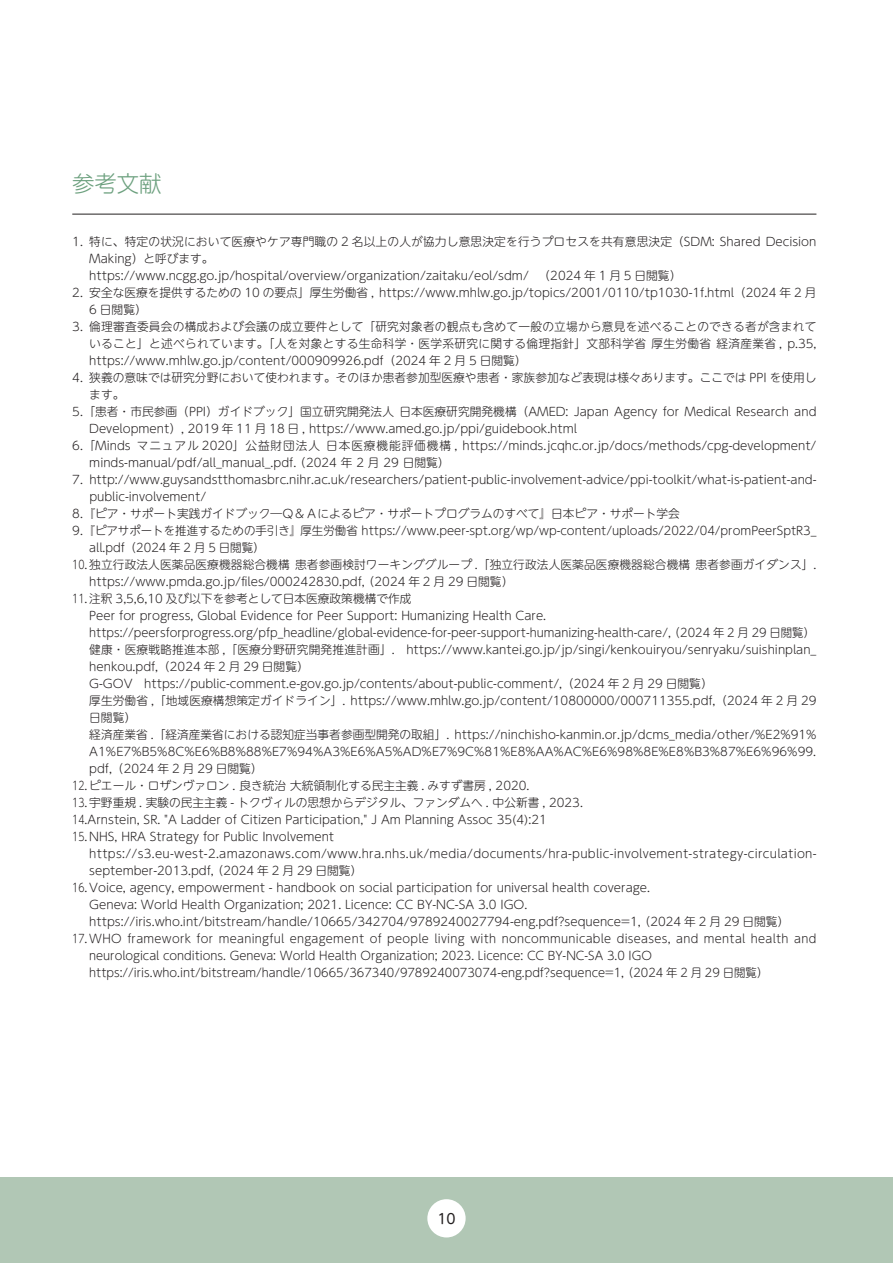
<style>
.page{position:relative;width:893px;height:1263px;background:#fff}
.page>*{position:absolute;margin:0;border:0;box-sizing:border-box;transform-origin:0 0}
.t1{font:300 22.35px "UD Shin M Go Pro";color:#6ca07e}
.t2{font:13.8px "UD Shin M Go Pro";color:#231f20}
.t3{font:300 11.7px/17px "UD Shin M Go Pro";color:#231f20}
.t4{font:300 11.7px "UD Shin M Go Pro";color:#231f20;scale:.8 1}
.t5{font:300 11.7px "UD Shin M Go Pro";letter-spacing:.025em;color:#231f20}
.t6{font:300 11.7px "UD Shin M Go Pro";letter-spacing:.025em;color:#231f20;scale:.8 1}
</style>
<div class="page">
<div style="left:0;top:1177px;width:893px;height:86px;background:#b1c7b5"></div>
<hr style="left:892px;top:1177px;width:1px;height:86px;background:#f4dbaa">
<div style="left:427px;top:1199px;width:39px;height:38px;background:#fff;border-radius:50%"></div>
<hr style="left:72px;top:214px;width:744px;height:1px;background:#231f20">
<h1 class="t1" style="left:72px;top:166px;width:91px">参考文献</h1>
<p class="t3" style="left:89px;top:232px;width:729px;text-indent:-17px">1. 特に、特定の状況において医療やケア専門職の 2 名以上の人が協力し意思決定を行うプロセスを共有意思決定（SDM: Shared Decision<br>Making）と呼びます。<br>https://www.ncgg.go.jp/hospital/overview/organization/zaitaku/eol/sdm/ 　（2024 年 1 月 5 日閲覧）</p>
<p class="t3" style="left:89px;top:283px;width:729px;text-indent:-17px">2. 安全な医療を提供するための 10 の要点」厚生労働省 , https://www.mhlw.go.jp/topics/2001/0110/tp1030-1f.html（2024 年 2 月<br>6 日閲覧）</p>
<p class="t3" style="left:89px;top:317px;width:729px;text-align:justify;text-indent:-17px">3. 倫理審査委員会の構成および会議の成立要件として「研究対象者の観点も含めて一般の立場から意見を述べることのできる者が含まれていること」と述べられています。「人を対象とする生命科学・医学系研究に関する倫理指針」文部科学省厚生労働省経済産業省 , p.35, https://www.mhlw.go.jp/content/000909926.pdf（2024 年 2 月 5 日閲覧）</p>
<p class="t3" style="left:72px;top:368px;width:746px">4. 狭義の意味では研究分野において使われます。そのほか患者参加型医療や患者・家族参加など表現は様々あります。ここでは PPI を使用し</p>
<p class="t3" style="left:89px;top:385px;width:37px">ます。</p>
<p class="t3" style="left:72px;top:402px;width:746px">5.「患者・市民参画（PPI）ガイドブック」国立研究開発法人日本医療研究開発機構（AMED: Japan Agency for Medical Research and</p>
<p class="t3" style="left:89px;top:419px;width:489px">Development）, 2019 年 11 月 18 日 , https://www.amed.go.jp/ppi/guidebook.html</p>
<p class="t3" style="left:72px;top:436px;width:746px">6.「Minds マニュアル 2020」公益財団法人日本医療機能評価機構 , https://minds.jcqhc.or.jp/docs/methods/cpg-development/</p>
<p class="t3" style="left:89px;top:453px;width:362px">minds-manual/pdf/all_manual_.pdf.（2024 年 2 月 29 日閲覧）</p>
<p class="t3" style="left:72px;top:470px;width:746px">7. http://www.guysandstthomasbrc.nihr.ac.uk/researchers/patient-public-involvement-advice/ppi-toolkit/what-is-patient-and-</p>
<p class="t3" style="left:89px;top:487px;width:118px">public-involvement/</p>
<p class="t3" style="left:72px;top:504px;width:609px">8.『ピア・サポート実践ガイドブック―Ｑ＆Ａによるピア・サポートプログラムのすべて』日本ピア・サポート学会</p>
<p class="t3" style="left:72px;top:521px;width:746px">9.『ピアサポートを推進するための手引き』厚生労働省 https://www.peer-spt.org/wp/wp-content/uploads/2022/04/promPeerSptR3_</p>
<p class="t3" style="left:89px;top:538px;width:177px">all.pdf（2024 年 2 月 5 日閲覧）</p>
<p class="t4" style="left:72px;top:555px;width:932px">10.独立行政法人医薬品医療機器総合機構患者参画検討ワーキンググループ .「独立行政法人医薬品医療機器総合機構患者参画ガイダンス」.</p>
<p class="t3" style="left:89px;top:572px;width:426px">https://www.pmda.go.jp/files/000242830.pdf,（2024 年 2 月 29 日閲覧）</p>
<p class="t4" style="left:72px;top:589px;width:425px">11.注釈 3,5,6,10 及び以下を参考として日本医療政策機構で作成</p>
<p class="t3" style="left:89px;top:606px;width:458px">Peer for progress, Global Evidence for Peer Support: Humanizing Health Care.</p>
<p class="t3" style="left:89px;top:623px;width:727px">https://peersforprogress.org/pfp_headline/global-evidence-for-peer-support-humanizing-health-care/,（2024 年 2 月 29 日閲覧）</p>
<p class="t3" style="left:89px;top:640px;width:729px">健康・医療戦略推進本部 ,「医療分野研究開発推進計画」.　https://www.kantei.go.jp/jp/singi/kenkouiryou/senryaku/suishinplan_</p>
<p class="t3" style="left:89px;top:657px;width:221px">henkou.pdf,（2024 年 2 月 29 日閲覧）</p>
<p class="t3" style="left:89px;top:674px;width:625px">G-GOV　https://public-comment.e-gov.go.jp/contents/about-public-comment/,（2024 年 2 月 29 日閲覧）</p>
<p class="t3" style="left:89px;top:691px;width:729px">厚生労働省 ,「地域医療構想策定ガイドライン」. https://www.mhlw.go.jp/content/10800000/000711355.pdf,（2024 年 2 月 29</p>
<p class="t3" style="left:89px;top:708px;width:48px">日閲覧）</p>
<p class="t3" style="left:89px;top:725px;width:729px">経済産業省 .「経済産業省における認知症当事者参画型開発の取組」. https://ninchisho-kanmin.or.jp/dcms_media/other/%E2%91%</p>
<p class="t3" style="left:89px;top:742px;width:728px">A1%E7%B5%8C%E6%B8%88%E7%94%A3%E6%A5%AD%E7%9C%81%E8%AA%AC%E6%98%8E%E8%B3%87%E6%96%99.</p>
<p class="t3" style="left:89px;top:759px;width:175px">pdf,（2024 年 2 月 29 日閲覧）</p>
<p class="t4" style="left:72px;top:776px;width:573px">12.ピエール・ロザンヴァロン . 良き統治大統領制化する民主主義 . みすず書房 , 2020.</p>
<p class="t4" style="left:72px;top:793px;width:640px">13.宇野重規 . 実験の民主主義 - トクヴィルの思想からデジタル、ファンダムへ . 中公新書 , 2023.</p>
<p class="t4" style="left:72px;top:810px;width:595px">14.Arnstein, SR. "A Ladder of Citizen Participation," J Am Planning Assoc 35(4):21</p>
<p class="t4" style="left:72px;top:827px;width:329px">15. NHS, HRA Strategy for Public Involvement</p>
<p class="t5" style="left:89px;top:844px;width:729px">https://s3.eu-west-2.amazonaws.com/www.hra.nhs.uk/media/documents/hra-public-involvement-strategy-circulation-</p>
<p class="t3" style="left:89px;top:861px;width:274px">september-2013.pdf,（2024 年 2 月 29 日閲覧）</p>
<p class="t4" style="left:72px;top:878px;width:724px">16.Voice, agency, empowerment - handbook on social participation for universal health coverage.</p>
<p class="t3" style="left:89px;top:895px;width:440px">Geneva: World Health Organization; 2021. Licence: CC BY-NC-SA 3.0 IGO.</p>
<p class="t3" style="left:89px;top:912px;width:701px">https://iris.who.int/bitstream/handle/10665/342704/9789240027794-eng.pdf?sequence=1,（2024 年 2 月 29 日閲覧）</p>
<p class="t6" style="left:72px;top:929px;width:932px">17.WHO framework for meaningful engagement of people living with noncommunicable diseases, and mental health and</p>
<p class="t3" style="left:89px;top:946px;width:564px">neurological conditions. Geneva: World Health Organization; 2023. Licence: CC BY-NC-SA 3.0 IGO</p>
<p class="t3" style="left:89px;top:963px;width:680px">https://iris.who.int/bitstream/handle/10665/367340/9789240073074-eng.pdf?sequence=1,（2024 年 2 月 29 日閲覧）</p>
<p class="t2" style="left:437px;top:1208px;width:20px">10</p>
</div>
